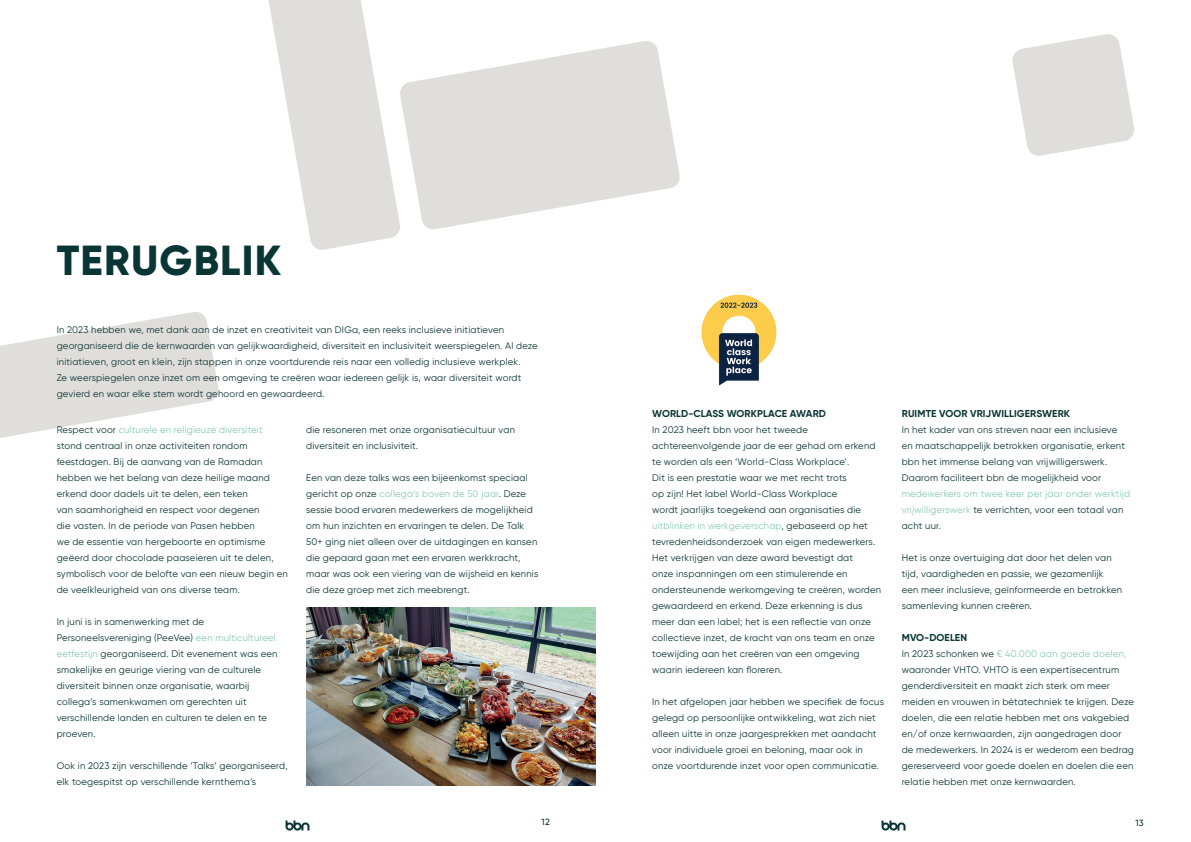
<style>
.page{position:relative;width:1191px;height:842px;background:#fff}
.page>*{position:absolute;margin:0;border:0;box-sizing:border-box;transform-origin:0 0}
.t1{font:800 42px "Gilroy";letter-spacing:.03em;color:#093534}
.t2{font:700 10px "Gilroy";letter-spacing:.01em;color:#093534}
.t3{font:9.5px/16px "Gilroy";letter-spacing:.02em;color:#093534}
.t4{font:9.5px/16px "Gilroy";letter-spacing:.02em;color:#83ccb1}
.t5{font:500 9px "Gilroy";color:#093534}
.s1{color:#83ccb1}
.s2{color:#093534}
</style>
<div class="page">
<svg style="left:401px;top:41px;width:279px;height:188px;fill:#e0deda"></svg>
<svg style="left:268px;top:0;width:133px;height:250px"></svg>
<svg style="left:0;top:312px;width:219px;height:126px"></svg>
<svg style="left:1012px;top:34px;width:122px;height:122px"></svg>
<img style="left:306px;top:607px;width:289px;height:178px">
<img style="left:701px;top:294px;width:76px;height:92px">
<img style="left:285px;top:820px;width:25px;height:11px">
<img style="left:881px;top:820px;width:25px;height:11px">
<h1 class="t1" style="left:57px;top:234px;width:226px">TERUGBLIK</h1>
<p class="t3" style="left:57px;top:322px;width:482px">In 2023 hebben we, met dank aan de inzet en creativiteit van DIGa, een reeks inclusieve initiatieven georganiseerd die de kernwaarden van gelijkwaardigheid, diversiteit en inclusiviteit weerspiegelen. Al deze initiatieven, groot en klein, zijn stappen in onze voortdurende reis naar een volledig inclusieve werkplek.<br>Ze weerspiegelen onze inzet om een omgeving te creëren waar iedereen gelijk is, waar diversiteit wordt gevierd en waar elke stem wordt gehoord en gewaardeerd.</p>
<p class="t3" style="left:57px;top:422px;width:232px">Respect voor <span class="s1">culturele en religieuze diversiteit </span>stond centraal in onze activiteiten rondom feestdagen. Bij de aanvang van de Ramadan hebben we het belang van deze heilige maand erkend door dadels uit te delen, een teken<br>van saamhorigheid en respect voor degenen<br>die vasten. In de periode van Pasen hebben<br>we de essentie van hergeboorte en optimisme geëerd door chocolade paaseieren uit te delen, symbolisch voor de belofte van een nieuw begin en de veelkleurigheid van ons diverse team.</p>
<p class="t3" style="left:57px;top:614px;width:222px">In juni is in samenwerking met de Personeelsvereniging (PeeVee) <span class="s1">een multicultureel eetfestijn</span> georganiseerd. Dit evenement was een smakelijke en geurige viering van de culturele diversiteit binnen onze organisatie, waarbij collega’s samenkwamen om gerechten uit verschillende landen en culturen te delen en te proeven.</p>
<p class="t3" style="left:57px;top:758px;width:232px">Ook in 2023 zijn verschillende ‘Talks’ georganiseerd, elk toegespitst op verschillende kernthema’s</p>
<p class="t3" style="left:306px;top:422px;width:210px">die resoneren met onze organisatiecultuur van diversiteit en inclusiviteit.</p>
<p class="t3" style="left:306px;top:470px;width:234px">Een van deze talks was een bijeenkomst speciaal gericht op onze <span class="s1">collega’s boven de 50 jaar</span>. Deze sessie bood ervaren medewerkers de mogelijkheid om hun inzichten en ervaringen te delen. De Talk 50+ ging niet alleen over de uitdagingen en kansen die gepaard gaan met een ervaren werkkracht, maar was ook een viering van de wijsheid en kennis die deze groep met zich meebrengt.</p>
<p class="t2" style="left:652px;top:407px;width:175px">WORLD-CLASS WORKPLACE AWARD</p>
<p class="t3" style="left:652px;top:422px;width:230px">In 2023 heeft bbn voor het tweede achtereenvolgende jaar de eer gehad om erkend te worden als een ‘World-Class Workplace’.<br>Dit is een prestatie waar we met recht trots<br>op zijn! Het label World-Class Workplace<br>wordt jaarlijks toegekend aan organisaties die <span class="s1">uitblinken in werkgeverschap</span>, gebaseerd op het tevredenheidsonderzoek van eigen medewerkers.<br>Het verkrijgen van deze award bevestigt dat<br>onze inspanningen om een stimulerende en ondersteunende werkomgeving te creëren, worden gewaardeerd en erkend. Deze erkenning is dus meer dan een label; het is een reflectie van onze collectieve inzet, de kracht van ons team en onze toewijding aan het creëren van een omgeving waarin iedereen kan floreren.</p>
<p class="t3" style="left:652px;top:694px;width:233px">In het afgelopen jaar hebben we specifiek de focus gelegd op persoonlijke ontwikkeling, wat zich niet alleen uitte in onze jaargesprekken met aandacht voor individuele groei en beloning, maar ook in onze voortdurende inzet voor open communicatie.</p>
<p class="t2" style="left:901px;top:407px;width:170px">RUIMTE VOOR VRIJWILLIGERSWERK</p>
<p class="t3" style="left:901px;top:422px;width:225px">In het kader van ons streven naar een inclusieve en maatschappelijk betrokken organisatie, erkent bbn het immense belang van vrijwilligerswerk.<br>Daarom faciliteert bbn de mogelijkheid voor</p>
<p class="t4" style="left:901px;top:486px;width:230px">medewerkers om twee keer per jaar onder werktijd vrijwilligerswerk <span class="s2">te verrichten, voor een totaal van acht uur.</span></p>
<p class="t3" style="left:901px;top:550px;width:222px">Het is onze overtuiging dat door het delen van tijd, vaardigheden en passie, we gezamenlijk een meer inclusieve, geïnformeerde en betrokken samenleving kunnen creëren.</p>
<p class="t2" style="left:901px;top:631px;width:67px">MVO-DOELEN</p>
<p class="t3" style="left:901px;top:646px;width:234px">In 2023 schonken we <span class="s1">€ 40.000 aan goede doelen, </span>waaronder VHTO. VHTO is een expertisecentrum genderdiversiteit en maakt zich sterk om meer meiden en vrouwen in bètatechniek te krijgen. Deze doelen, die een relatie hebben met ons vakgebied en/of onze kernwaarden, zijn aangedragen door de medewerkers. In 2024 is er wederom een bedrag gereserveerd voor goede doelen en doelen die een relatie hebben met onze kernwaarden.</p>
<p class="t5" style="left:541px;top:817px;width:10px">12</p>
<p class="t5" style="left:1135px;top:817px;width:10px">13</p>
</div>
